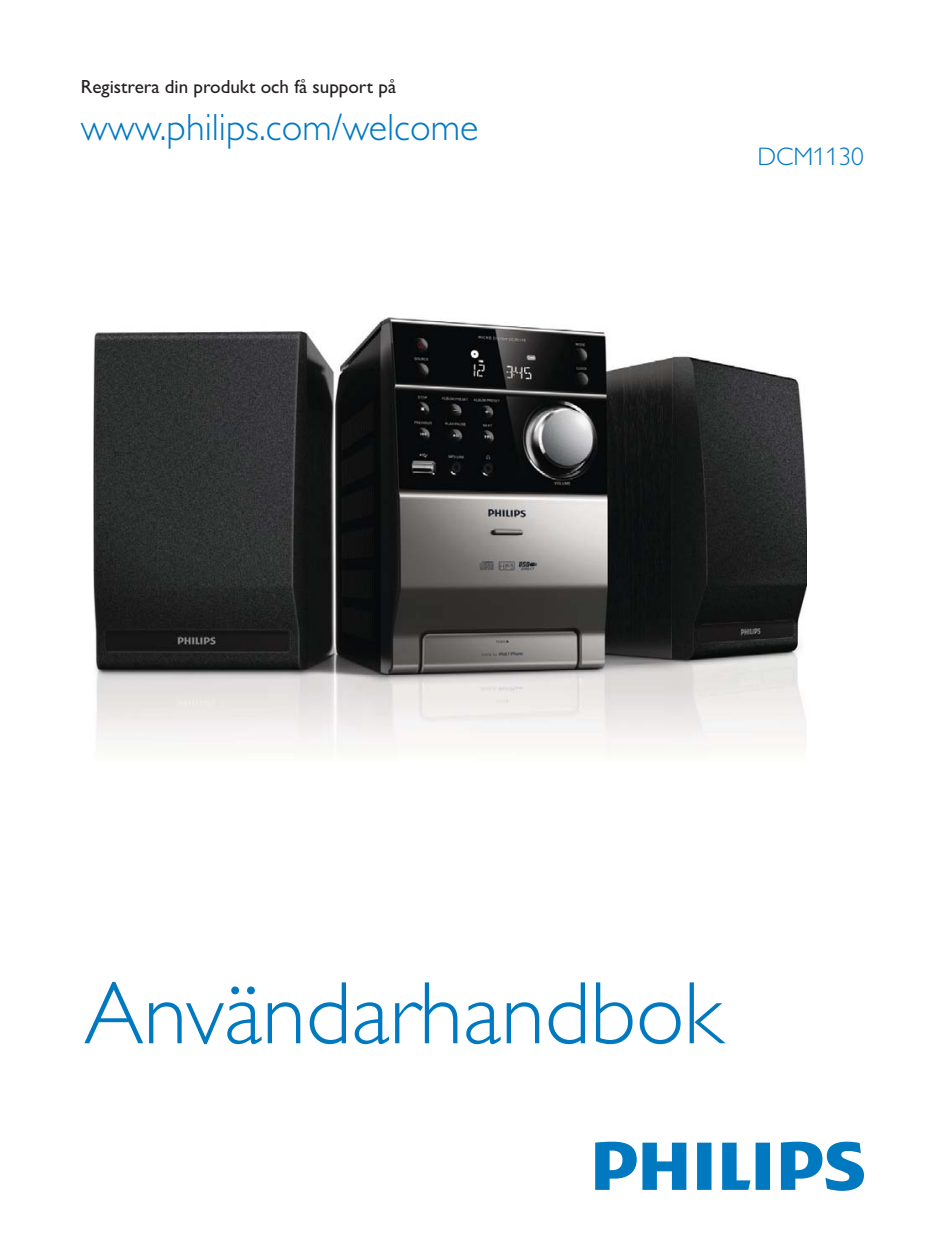
<style>
.page{position:relative;width:945px;height:1260px;background:#fff}
.page>*{position:absolute;margin:0;border:0;box-sizing:border-box;transform-origin:0 0}
.t1{font:89.25px "Gill Sans Alt One WGL Light";color:#0079c1}
.t2{font:38.15px "Gill Sans Alt One WGL Light";color:#0079c1}
.t3{font:25.38px "Gill Sans Alt One WGL Light";color:#0079c1}
.t4{font:19.07px "Gill Sans Alt One WGL";color:#231f20}
</style>
<div class="page">
<img style="left:93px;top:317px;width:714px;height:438px">
<svg style="left:595px;top:1142px;width:269px;height:49px"></svg>
<p class="t4" style="left:81px;top:80px;width:317px">Registrera din produkt och få support på</p>
<h2 class="t2" style="left:81px;top:114px;width:399px">www.philips.com/welcome</h2>
<h3 class="t3" style="left:757px;top:148px;width:108px">DCM1130</h3>
<h1 class="t1" style="left:84px;top:982px;width:640px">Användarhandbok</h1>
</div>
